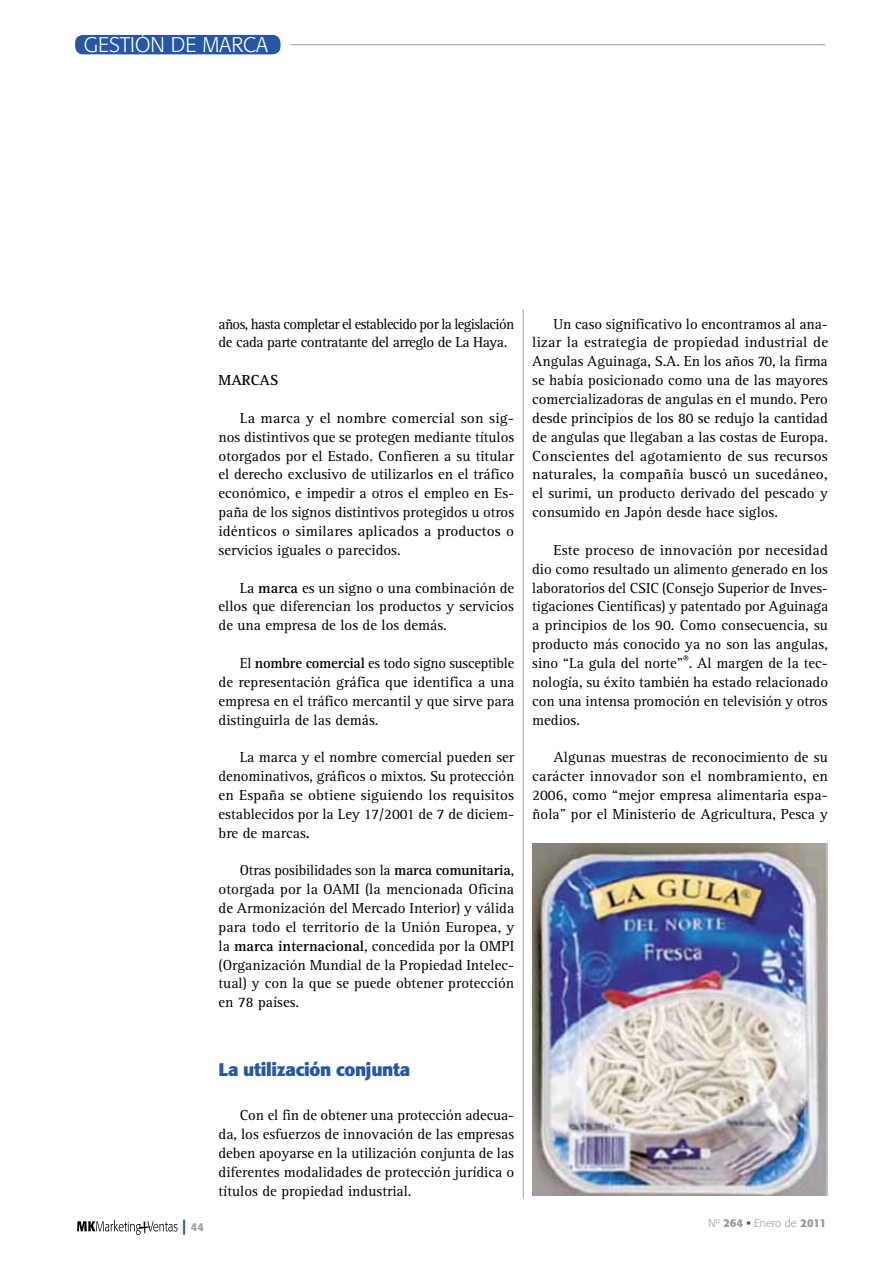
<style>
.page{position:relative;width:893px;height:1263px;background:#fff}
.page>*{position:absolute;margin:0;border:0;box-sizing:border-box;transform-origin:0 0}
.t1{font:300 21px "Formata";color:#fff}
.t2{font:700 18px "Formata";letter-spacing:-.015em;color:#2757a3}
.t3{font:15px/18.9px "Rotis Serif";color:#000;text-align:justify}
.t4{font:15px/18.9px "Rotis Serif";letter-spacing:-.04em;color:#000}
.t5{font:700 15px "Rotis Serif";color:#000}
.t6{font:300 11.25px "Formata";color:#9d9d9c}
.t7{font:500 11.25px "Formata";color:#9d9d9c}
.s1{font-weight:700}
.s2{font-weight:700;font-size:15.15px;color:#2757a3}
.s3{font-weight:700;color:#2757a3}
</style>
<div class="page">
<hr style="left:523px;top:310px;width:1px;height:888px;background:#9d9d9c">
<img style="left:532px;top:843px;width:296px;height:353px">
<svg style="left:77px;top:1220px;width:101px;height:15px"></svg>
<hr style="left:291px;top:44px;width:533px;height:1px;background:#9d9d9c">
<div style="left:75px;top:34px;width:206px;height:21px;background:#2757a3;border-radius:9px"></div>
<div style="left:74px;top:34px;width:207px;height:21px;border:1px solid #fff;border-radius:9px"></div>
<h1 class="t1" style="left:84px;top:32px;width:186px">GESTIÓN DE MARCA</h1>
<p class="t4" style="left:219px;top:315px;width:297px">años, hasta completar el establecido por la legislación de cada parte contratante del arreglo de La Haya.</p>
<p class="t5" style="left:219px;top:371px;width:61px">Marcas</p>
<p class="t3" style="left:219px;top:409px;width:297px;text-indent:21px">La marca y el nombre comercial son sig&shy;nos distintivos que se protegen mediante títulos otorgados por el Estado. Confieren a su titular el derecho exclusivo de utilizarlos en el tráfico económico, e impedir a otros el empleo en Es&shy;paña de los signos distintivos protegidos u otros idénticos o similares aplicados a productos o servicios iguales o parecidos.</p>
<p class="t3" style="left:219px;top:578px;width:297px;text-indent:21px">La <span class="s1">marca</span> es un signo o una combinación de ellos que diferencian los productos y servicios de una empresa de los de los demás.</p>
<p class="t3" style="left:219px;top:654px;width:297px;text-indent:21px">El <span class="s1">nombre comercial</span> es todo signo susceptible de representación gráfica que identifica a una empresa en el tráfico mercantil y que sirve para distinguirla de las demás.</p>
<p class="t3" style="left:219px;top:748px;width:297px;text-indent:21px">La marca y el nombre comercial pueden ser denominativos, gráficos o mixtos. Su protección en España se obtiene siguiendo los requisitos establecidos por la Ley 17/2001 de 7 de diciem&shy;bre de marcas<span class="s1">.</span></p>
<p class="t3" style="left:219px;top:861px;width:297px;text-indent:21px">Otras posibilidades son la <span class="s1">marca comunitaria</span>, otorgada por la OAMI (la mencionada Oficina de Armonización del Mercado Interior) y válida para todo el territorio de la Unión Europea, y la <span class="s1">marca internacional</span>, concedida por la OMPI (Organización Mundial de la Propiedad Intelec&shy;tual) y con la que se puede obtener protección en 78 países.</p>
<p class="t3" style="left:532px;top:315px;width:297px;text-indent:21px">Un caso significativo lo encontramos al ana&shy;lizar la estrategia de propiedad industrial de Angulas Aguinaga, S.A. En los años 70, la firma se había posicionado como una de las mayores comercializadoras de angulas en el mundo. Pero desde principios de los 80 se redujo la cantidad de angulas que llegaban a las costas de Europa.<br>Conscientes del agotamiento de sus recursos naturales, la compañía buscó un sucedáneo, el surimi, un producto derivado del pescado y consumido en Japón desde hace siglos.</p>
<p class="t3" style="left:532px;top:541px;width:297px;text-indent:21px">Este proceso de innovación por necesidad dio como resultado un alimento generado en los laboratorios del CSIC (Consejo Superior de Inves&shy;tigaciones Científicas) y patentado por Aguinaga a principios de los 90. Como consecuencia, su producto más conocido ya no son las angulas, sino “La gula del norte”<sup>®</sup>. Al margen de la tec&shy;nología, su éxito también ha estado relacionado con una intensa promoción en televisión y otros medios.</p>
<p class="t3" style="left:532px;top:748px;width:297px;text-indent:21px">Algunas muestras de reconocimiento de su carácter innovador son el nombramiento, en 2006, como “mejor empresa alimentaria espa&shy;ñola” por el Ministerio de Agricultura, Pesca y</p>
<p class="t2" style="left:219px;top:1058px;width:193px">La utilización conjunta</p>
<p class="t3" style="left:219px;top:1106px;width:297px;text-indent:21px">Con el fin de obtener una protección adecua&shy;da, los esfuerzos de innovación de las empresas deben apoyarse en la utilización conjunta de las diferentes modalidades de protección jurídica o títulos de propiedad industrial.</p>
<p class="t7" style="left:183px;top:1220px;width:23px"><span class="s2">|</span> 44</p>
<p class="t6" style="left:708px;top:1216px;width:120px">Nº <span class="s1">264</span> <span class="s3">•</span> Enero de <span class="s1">2011</span></p>
</div>
